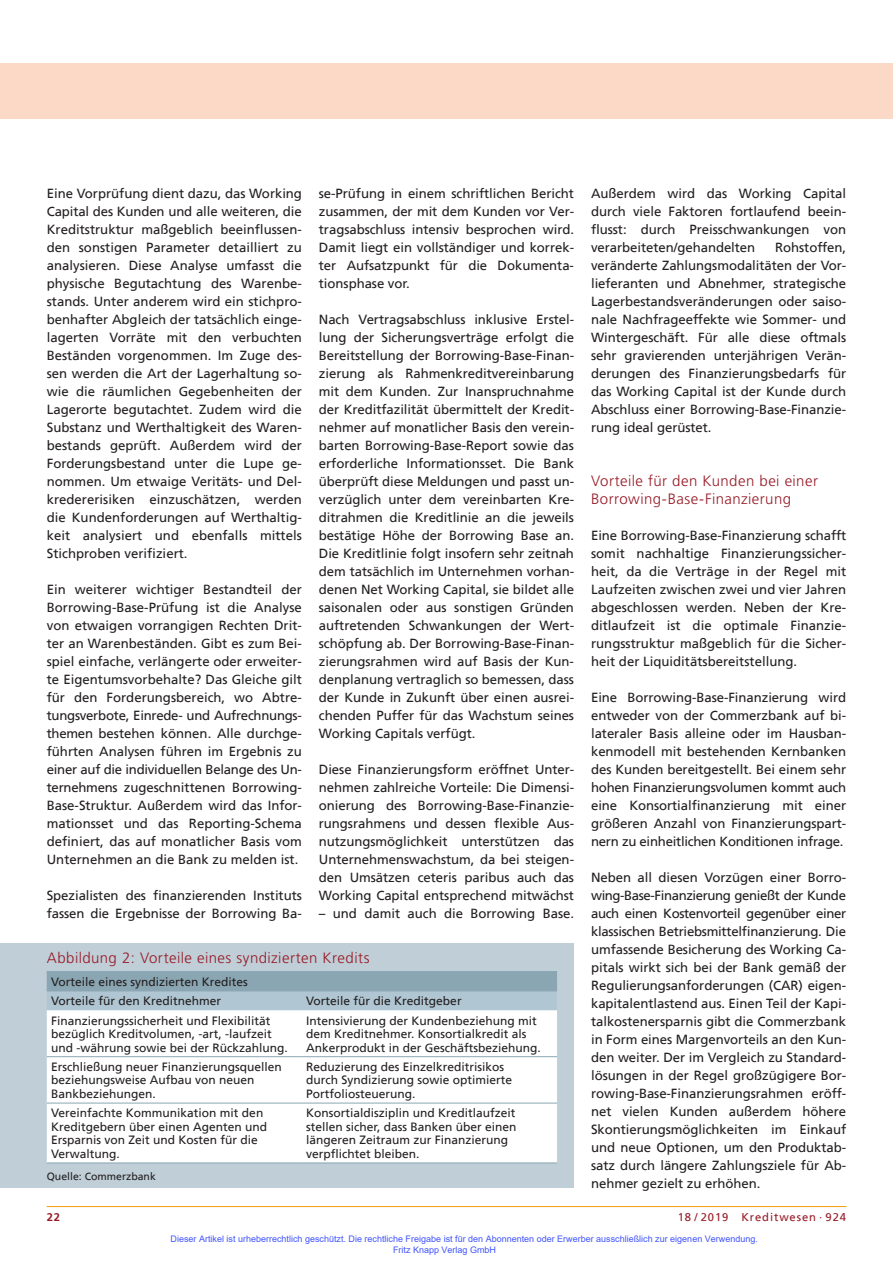
<style>
.page{position:relative;width:893px;height:1263px;background:#fff}
.page>*{position:absolute;margin:0;border:0;box-sizing:border-box;transform-origin:0 0}
.t1{font:300 15px/18px "Frutiger";letter-spacing:.03em;color:#981a26}
.t2{font:13.2px/18px "Frutiger";letter-spacing:-.005em;color:#231f20;text-align:justify}
.t3{font:12px/13.5px "Frutiger";color:#231f20}
.t4{font:11.25px "Frutiger";letter-spacing:.08em;color:#981a26}
.t5{font:700 11.25px "Frutiger";color:#981a26}
.t6{font:10.5px "Frutiger";color:#231f20}
.t7{font:9px/10.8px "Arial";color:#4054ff}
</style>
<div class="page">
<div style="left:0;top:64px;width:893px;height:55px;background:#fcd9c7"></div>
<hr style="left:47px;top:1206px;width:799px;height:1px;background:#f1a31e">
<div style="left:0;top:943px;width:574px;height:245px;background:#bfced7"></div>
<svg style="left:47px;top:972px;width:510px;height:38px"></svg>
<div style="left:47px;top:1010px;width:510px;height:152px;background:#fff"></div>
<hr style="left:47px;top:971px;width:255px;height:1px;background:#8ba6b3">
<hr style="left:302px;top:971px;width:255px;height:1px;background:#8ba6b3">
<hr style="left:47px;top:990px;width:255px;height:1px;background:#8ba6b3">
<hr style="left:302px;top:990px;width:255px;height:1px;background:#8ba6b3">
<hr style="left:47px;top:1056px;width:255px;height:1px;background:#8ba6b3">
<hr style="left:302px;top:1056px;width:255px;height:1px;background:#8ba6b3">
<hr style="left:47px;top:1103px;width:255px;height:1px;background:#8ba6b3">
<hr style="left:302px;top:1103px;width:255px;height:1px;background:#8ba6b3">
<hr style="left:47px;top:1162px;width:255px;height:1px;background:#8ba6b3">
<hr style="left:302px;top:1162px;width:255px;height:1px;background:#8ba6b3">
<p class="t2" style="left:47px;top:185px;width:257px">Eine Vorprüfung dient dazu, das Working Capital des Kunden und alle weiteren, die Kreditstruktur maßgeblich beeinflussen&shy;den sonstigen Parameter detailliert zu analysieren. Diese Analyse umfasst die physische Begutachtung des Warenbe&shy;stands. Unter anderem wird ein stichpro&shy;benhafter Abgleich der tatsächlich einge&shy;lagerten Vorräte mit den verbuchten Beständen vorgenommen. Im Zuge des&shy;sen werden die Art der Lagerhaltung so&shy;wie die räumlichen Gegebenheiten der Lagerorte begutachtet. Zudem wird die Substanz und Werthaltigkeit des Waren&shy;bestands geprüft. Außerdem wird der Forderungsbestand unter die Lupe ge&shy;nommen. Um etwaige Veritäts- und Del&shy;kredererisiken einzuschätzen, werden die Kundenforderungen auf Werthaltig&shy;keit analysiert und ebenfalls mittels Stichproben verifiziert.</p>
<p class="t2" style="left:47px;top:581px;width:257px">Ein weiterer wichtiger Bestandteil der Borrowing-Base-Prüfung ist die Analyse von etwaigen vorrangigen Rechten Drit&shy;ter an Warenbeständen. Gibt es zum Bei&shy;spiel einfache, verlängerte oder erweiter&shy;te Eigentumsvorbehalte? Das Gleiche gilt für den Forderungsbereich, wo Abtre&shy;tungsverbote, Einrede- und Aufrechnungs&shy;themen bestehen können. Alle durchge&shy;führten Analysen führen im Ergebnis zu einer auf die individuellen Belange des Un&shy;ternehmens zugeschnittenen Borrowing-Base-Struktur. Außerdem wird das Infor&shy;mationsset und das Reporting-Schema definiert, das auf monatlicher Basis vom Unternehmen an die Bank zu melden ist.</p>
<p class="t2" style="left:47px;top:887px;width:257px">Spezialisten des finanzierenden Instituts fassen die Ergebnisse der Borrowing Ba-</p>
<p class="t2" style="left:319px;top:185px;width:257px">se-Prüfung in einem schriftlichen Bericht zusammen, der mit dem Kunden vor Ver&shy;tragsabschluss intensiv besprochen wird.<br>Damit liegt ein vollständiger und korrek&shy;ter Aufsatzpunkt für die Dokumenta&shy;tionsphase vor.</p>
<p class="t2" style="left:319px;top:311px;width:257px">Nach Vertragsabschluss inklusive Erstel&shy;lung der Sicherungsverträge erfolgt die Bereitstellung der Borrowing-Base-Finan&shy;zierung als Rahmenkreditvereinbarung mit dem Kunden. Zur Inanspruchnahme der Kreditfazilität übermittelt der Kredit&shy;nehmer auf monatlicher Basis den verein&shy;barten Borrowing-Base-Report sowie das erforderliche Informationsset. Die Bank überprüft diese Meldungen und passt un&shy;verzüglich unter dem vereinbarten Kre&shy;ditrahmen die Kreditlinie an die jeweils bestätige Höhe der Borrowing Base an.<br>Die Kreditlinie folgt insofern sehr zeitnah dem tatsächlich im Unternehmen vorhan&shy;denen Net Working Capital, sie bildet alle saisonalen oder aus sonstigen Gründen auftretenden Schwankungen der Wert&shy;schöpfung ab. Der Borrowing-Base-Finan&shy;zierungsrahmen wird auf Basis der Kun&shy;denplanung vertraglich so bemessen, dass der Kunde in Zukunft über einen ausrei&shy;chenden Puffer für das Wachstum seines Working Capitals verfügt.</p>
<p class="t2" style="left:319px;top:761px;width:257px">Diese Finanzierungsform eröffnet Unter&shy;nehmen zahlreiche Vorteile: Die Dimensi&shy;onierung des Borrowing-Base-Finanzie&shy;rungsrahmens und dessen flexible Aus&shy;nutzungsmöglichkeit unterstützen das Unternehmenswachstum, da bei steigen&shy;den Umsätzen ceteris paribus auch das Working Capital entsprechend mitwächst</p>
<p class="t2" style="left:319px;top:905px;width:257px">– und damit auch die Borrowing Base.</p>
<p class="t1" style="left:47px;top:949px;width:324px">Abbildung 2: Vorteile eines syndizierten Kredits</p>
<p class="t3" style="left:51px;top:972px;width:198px;line-height:19.4px">Vorteile eines syndizierten Kredites<br>Vorteile für den Kreditnehmer</p>
<p class="t3" style="left:306px;top:995px;width:157px">Vorteile für die Kreditgeber</p>
<p class="t3" style="left:51px;top:1014px;width:238px">Finanzierungssicherheit und Flexibilität bezüglich Kreditvolumen, -art, -laufzeit und -währung sowie bei der Rückzahlung.</p>
<p class="t3" style="left:306px;top:1014px;width:236px">Intensivierung der Kundenbeziehung mit dem Kreditnehmer. Konsortialkredit als<br>Ankerprodukt in der Geschäftsbeziehung.</p>
<p class="t3" style="left:51px;top:1060px;width:232px">Erschließung neuer Finanzierungsquellen beziehungsweise Aufbau von neuen<br>Bankbeziehungen.</p>
<p class="t3" style="left:306px;top:1060px;width:208px">Reduzierung des Einzelkreditrisikos durch Syndizierung sowie optimierte<br>Portfoliosteuerung.</p>
<p class="t3" style="left:51px;top:1107px;width:218px">Vereinfachte Kommunikation mit den<br>Kreditgebern über einen Agenten und<br>Ersparnis von Zeit und Kosten für die<br>Verwaltung.</p>
<p class="t3" style="left:306px;top:1107px;width:212px">Konsortialdisziplin und Kreditlaufzeit stellen sicher, dass Banken über einen längeren Zeitraum zur Finanzierung verpflichtet bleiben.</p>
<p class="t6" style="left:47px;top:1171px;width:111px">Quelle: Commerzbank</p>
<p class="t2" style="left:591px;top:185px;width:257px">Außerdem wird das Working Capital durch viele Faktoren fortlaufend beein&shy;flusst: durch Preisschwankungen von verarbeiteten/gehandelten</p>
<p class="t2" style="left:591px;top:239px;width:257px;text-indent:184px">Rohstoffen, veränderte Zahlungsmodalitäten der Vor&shy;lieferanten und Abnehmer, strategische Lagerbestandsveränderungen oder saiso&shy;nale Nachfrageeffekte wie Sommer- und Wintergeschäft. Für alle diese oftmals sehr gravierenden unterjährigen Verän&shy;derungen des Finanzierungsbedarfs für das Working Capital ist der Kunde durch Abschluss einer Borrowing-Base-Finanzie&shy;rung ideal gerüstet.</p>
<p class="t1" style="left:591px;top:472px;width:228px">Vorteile für den Kunden bei einer<br>Borrowing-Base-Finanzierung</p>
<p class="t2" style="left:591px;top:527px;width:257px">Eine Borrowing-Base-Finanzierung schafft somit nachhaltige Finanzierungssicher&shy;heit, da die Verträge in der Regel mit Laufzeiten zwischen zwei und vier Jahren abgeschlossen werden. Neben der Kre&shy;ditlaufzeit ist die optimale Finanzie&shy;rungsstruktur maßgeblich für die Sicher&shy;heit der Liquiditätsbereitstellung.</p>
<p class="t2" style="left:591px;top:689px;width:257px">Eine Borrowing-Base-Finanzierung wird entweder von der Commerzbank auf bi&shy;lateraler Basis alleine oder im Hausban&shy;kenmodell mit bestehenden Kernbanken des Kunden bereitgestellt. Bei einem sehr hohen Finanzierungsvolumen kommt auch eine Konsortialfinanzierung mit einer größeren Anzahl von Finanzierungspart&shy;nern zu einheitlichen Konditionen infrage.</p>
<p class="t2" style="left:591px;top:869px;width:257px">Neben all diesen Vorzügen einer Borro&shy;wing-Base-Finanzierung genießt der Kunde auch einen Kostenvorteil gegenüber einer klassischen Betriebsmittelfinanzierung. Die umfassende Besicherung des Working Ca&shy;pitals wirkt sich bei der Bank gemäß der Regulierungsanforderungen (CAR) eigen&shy;kapitalentlastend aus. Einen Teil der Kapi&shy;talkostenersparnis gibt die Commerzbank in Form eines Margenvorteils an den Kun&shy;den weiter. Der im Vergleich zu Standard&shy;lösungen in der Regel großzügigere Bor&shy;rowing-Base-Finanzierungsrahmen eröff&shy;net vielen Kunden außerdem höhere Skontierungsmöglichkeiten im Einkauf und neue Optionen, um den Produktab&shy;satz durch längere Zahlungsziele für Ab&shy;nehmer gezielt zu erhöhen.</p>
<p class="t5" style="left:47px;top:1211px;width:15px">22</p>
<p class="t4" style="left:678px;top:1211px;width:170px">18 / 2019 Kreditwesen · 924</p>
<p class="t7" style="left:393px;top:1233px;width:366px;text-indent:-223px">Dieser Artikel ist urheberrechtlich geschützt. Die rechtliche Freigabe ist für den Abonnenten oder Erwerber ausschließlich zur eigenen Verwendung.<br>Fritz Knapp Verlag GmbH</p>
</div>
